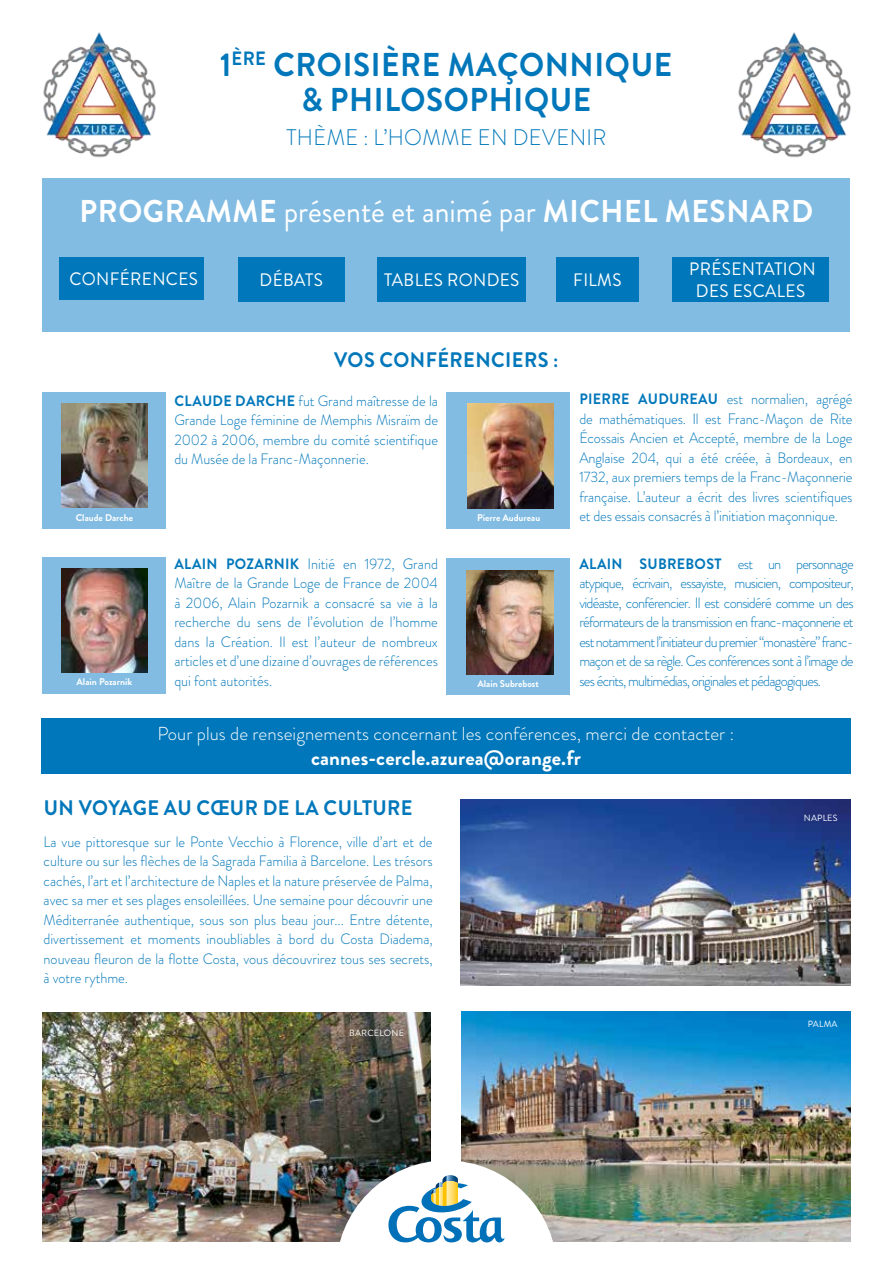
<style>
.page{position:relative;width:893px;height:1263px;background:#fff}
.page>*{position:absolute;margin:0;border:0;box-sizing:border-box;transform-origin:0 0}
.t1{font:700 33px/34.5px "Brandon Grotesque";letter-spacing:.02em;color:#0077ba;text-align:center;scale:.95 1}
.t2{font:700 31.5px "Brandon Grotesque";letter-spacing:.02em;color:#fff;scale:.95 1}
.t3{font:300 22.5px "Brandon Grotesque";letter-spacing:.02em;color:#0077ba;scale:.95 1}
.t4{font:700 21px "Brandon Grotesque";letter-spacing:.02em;color:#0077ba;scale:.95 1}
.t5{font:700 21px "Brandon Grotesque";letter-spacing:.005em;color:#fff}
.t6{font:300 18.75px "Brandon Grotesque";letter-spacing:.005em;color:#fff}
.t7{font:18px/22.5px "Brandon Grotesque";letter-spacing:.02em;color:#fff;text-align:center;scale:.95 1}
.t8{font:300 15px/19.5px "Brandon Grotesque";color:#0077ba;text-align:justify;scale:.95 1}
.t9{font:700 9.75px "Brandon Grotesque";color:#fff}
.t10{font:9px "Brandon Grotesque";letter-spacing:.02em;color:#fff}
.s1{font-weight:400}
.s2{font-weight:700}
</style>
<div class="page">
<img style="left:43px;top:32px;width:113px;height:126px">
<img style="left:738px;top:32px;width:113px;height:126px">
<div style="left:446px;top:392px;width:124px;height:136px;background:#82bce3"></div>
<img style="left:467px;top:404px;width:87px;height:105px">
<div style="left:43px;top:557px;width:123px;height:136px;background:#82bce3"></div>
<img style="left:61px;top:568px;width:87px;height:104px">
<div style="left:43px;top:392px;width:123px;height:136px;background:#82bce3"></div>
<img style="left:61px;top:403px;width:87px;height:104px">
<div style="left:446px;top:558px;width:124px;height:137px;background:#82bce3"></div>
<img style="left:467px;top:570px;width:86px;height:104px">
<div style="left:41px;top:719px;width:809px;height:55px;background:#0077ba"></div>
<div style="left:43px;top:179px;width:807px;height:153px;background:#82bce3"></div>
<div style="left:60px;top:257px;width:144px;height:43px;background:#0077ba"></div>
<div style="left:238px;top:257px;width:106px;height:45px;background:#0077ba"></div>
<div style="left:377px;top:257px;width:149px;height:45px;background:#0077ba"></div>
<div style="left:556px;top:257px;width:83px;height:45px;background:#0077ba"></div>
<div style="left:672px;top:257px;width:157px;height:45px;background:#0077ba"></div>
<img style="left:460px;top:799px;width:390px;height:186px">
<img style="left:461px;top:1011px;width:389px;height:231px">
<img style="left:43px;top:1012px;width:388px;height:230px">
<img style="left:332px;top:1156px;width:229px;height:87px">
<h1 class="t1" style="left:220px;top:48px;width:477px">1<sup>ÈRE</sup> CROISIÈRE MAÇONNIQUE &amp; PHILOSOPHIQUE</h1>
<h3 class="t3" style="left:286px;top:122px;width:338px">THÈME : L’HOMME EN DEVENIR</h3>
<h2 class="t2" style="left:80px;top:189px;width:774px">PROGRAMME <span class="s1">présenté et animé par</span> MICHEL MESNARD</h2>
<p class="t7" style="left:69px;top:268px;width:137px">CONFÉRENCES</p>
<p class="t7" style="left:260px;top:269px;width:68px">DÉBATS</p>
<p class="t7" style="left:384px;top:269px;width:144px">TABLES RONDES</p>
<p class="t7" style="left:573px;top:269px;width:52px">FILMS</p>
<p class="t7" style="left:689px;top:257px;width:134px">PRÉSENTATION<br>DES ESCALES</p>
<p class="t9" style="left:76px;top:511px;width:59px">Claude Darche</p>
<p class="t9" style="left:77px;top:675px;width:57px">Alain Pozarnik</p>
<h3 class="t4" style="left:334px;top:345px;width:238px">VOS CONFÉRENCIERS :</h3>
<p class="t8" style="left:174px;top:391px;width:279px"><span class="s2">CLAUDE DARCHE</span> fut Grand maîtresse de la Grande Loge féminine de Memphis Misraïm de 2002 à 2006, membre du comité scientifique du Musée de la Franc-Maçonnerie.</p>
<p class="t9" style="left:477px;top:510px;width:65px">Pierre Audureau</p>
<p class="t8" style="left:579px;top:389px;width:289px"><span class="s2">PIERRE AUDUREAU</span> est normalien, agrégé de mathématiques. Il est Franc-Maçon de Rite Écossais Ancien et Accepté, membre de la Loge Anglaise 204, qui a été créée, à Bordeaux, en 1732, aux premiers temps de la Franc-Maçonnerie française. L’auteur a écrit des livres scientifiques et des essais consacrés à l’initiation maçonnique.</p>
<p class="t8" style="left:174px;top:554px;width:279px"><span class="s2">ALAIN POZARNIK</span> Initié en 1972, Grand Maître de la Grande Loge de France de 2004 à 2006, Alain Pozarnik a consacré sa vie à la recherche du sens de l’évolution de l’homme dans la Création. Il est l’auteur de nombreux articles et d’une dizaine d’ouvrages de références qui font autorités.</p>
<p class="t8" style="left:579px;top:554px;width:290px"><span class="s2">ALAIN SUBREBOST</span> est un personnage atypique, écrivain, essayiste, musicien, compositeur, vidéaste, conférencier. Il est considéré comme un des réformateurs de la transmission en franc-maçonnerie et est notamment l’initiateur du premier “monastère” franc&shy;maçon et de sa règle. Ces conférences sont à l’image de ses écrits, multimédias, originales et pédagogiques.</p>
<p class="t9" style="left:477px;top:677px;width:63px">Alain Subrebost</p>
<p class="t6" style="left:157px;top:721px;width:579px">Pour plus de renseignements concernant les conférences, merci de contacter :</p>
<h3 class="t5" style="left:311px;top:743px;width:271px">cannes-cercle.azurea@orange.fr</h3>
<h3 class="t4" style="left:44px;top:793px;width:390px">UN VOYAGE AU CŒUR DE LA CULTURE</h3>
<p class="t8" style="left:44px;top:832px;width:411px">La vue pittoresque sur le Ponte Vecchio à Florence, ville d’art et de culture ou sur les flèches de la Sagrada Familia à Barcelone. Les trésors cachés, l’art et l’architecture de Naples et la nature préservée de Palma, avec sa mer et ses plages ensoleillées. Une semaine pour découvrir une Méditerranée authentique, sous son plus beau jour... Entre détente, divertissement et moments inoubliables à bord du Costa Diadema, nouveau fleuron de la flotte Costa, vous découvrirez tous ses secrets, à votre rythme.</p>
<p class="t10" style="left:349px;top:1026px;width:56px">BARCELONE</p>
<p class="t10" style="left:804px;top:811px;width:35px">NAPLES</p>
<p class="t10" style="left:808px;top:1018px;width:31px">PALMA</p>
</div>
